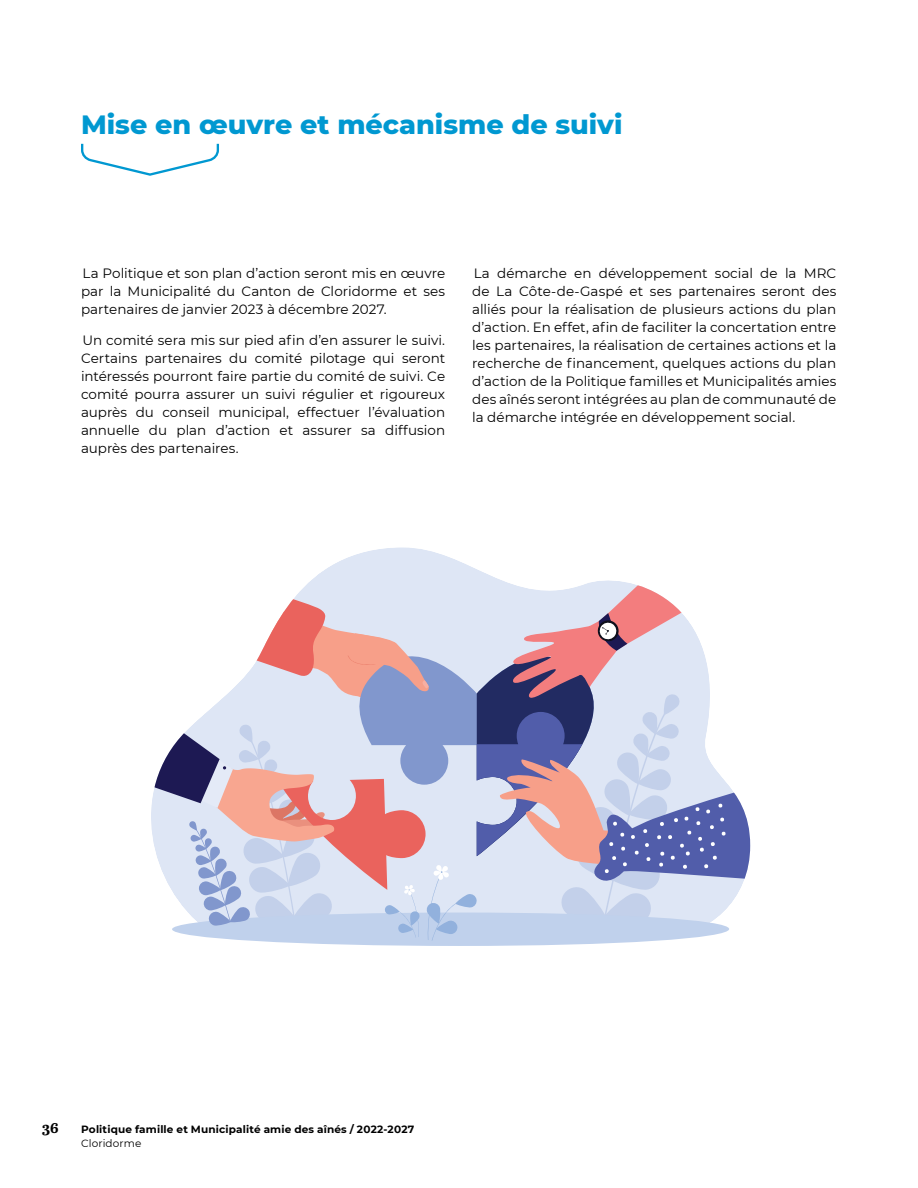
<style>
.page{position:relative;width:918px;height:1188px;background:#fff}
.page>*{position:absolute;margin:0;border:0;box-sizing:border-box;transform-origin:0 0}
.t1{font:800 27px "Montserrat";color:#0098d1}
.t2{font:700 15px "Abril Text";color:#000}
.t3{font:13.5px/18px "Montserrat";color:#000;text-align:justify}
.t4{font:700 10.5px "Montserrat";letter-spacing:.015em;color:#000}
.t5{font:10.5px "Montserrat";letter-spacing:.015em;color:#000}
</style>
<div class="page">
<svg style="left:81px;top:143px;width:138px;height:33px"></svg>
<div style="left:172px;top:913px;width:557px;height:33px;background:#c0d1ec;border-radius:50%"></div>
<svg style="left:151px;top:558px;width:599px;height:383px"></svg>
<h1 class="t1" style="left:81px;top:105px;width:543px">Mise en œuvre et mécanisme de suivi</h1>
<p class="t3" style="left:81px;top:263px;width:366px">La Politique et son plan d’action seront mis en œuvre par la Municipalité du Canton de Cloridorme et ses partenaires de janvier 2023 à décembre 2027.</p>
<p class="t3" style="left:81px;top:331px;width:366px">Un comité sera mis sur pied afin d’en assurer le suivi.<br>Certains partenaires du comité pilotage qui seront intéressés pourront faire partie du comité de suivi. Ce comité pourra assurer un suivi régulier et rigoureux auprès du conseil municipal, effectuer l’évaluation annuelle du plan d’action et assurer sa diffusion auprès des partenaires.</p>
<p class="t3" style="left:472px;top:263px;width:366px">La démarche en développement social de la MRC de La Côte-de-Gaspé et ses partenaires seront des alliés pour la réalisation de plusieurs actions du plan d’action. En effet, afin de faciliter la concertation entre les partenaires, la réalisation de certaines actions et la recherche de financement, quelques actions du plan d’action de la Politique familles et Municipalités amies des aînés seront intégrées au plan de communauté de la démarche intégrée en développement social.</p>
<p class="t2" style="left:42px;top:1117px;width:18px">36</p>
<p class="t4" style="left:81px;top:1122px;width:335px">Politique famille et Municipalité amie des aînés / 2022-2027</p>
<p class="t5" style="left:81px;top:1136px;width:62px">Cloridorme</p>
</div>
